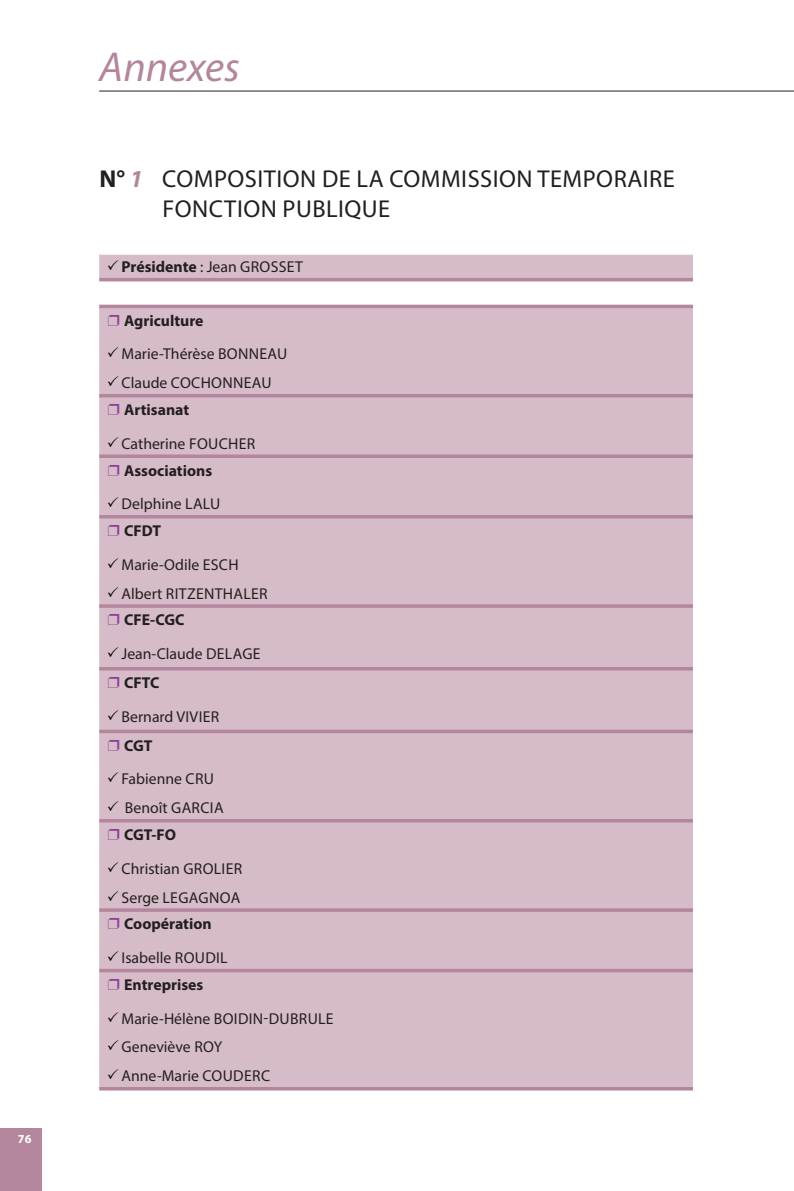
<style>
.page{position:relative;width:794px;height:1191px;background:#fff}
.page>*{position:absolute;margin:0;border:0;box-sizing:border-box;transform-origin:0 0}
.t1{font:italic 42px "Myriad Pro";color:#b3869d}
.Annexes_Sous-titre{font:24.5px/29.4px "Myriad Pro";letter-spacing:.02em;color:#231f20}
.t2{font:15.75px "Myriad Pro";letter-spacing:.005em;color:#231f20}
.t3{font:700 15.75px "Myriad Pro";color:#231f20}
.t4{font:700 12.25px "Myriad Pro";color:#fff}
.s1{font-weight:700}
.s2{font-weight:700;font-style:italic;color:#b3869d}
.s3{color:#000}
.s4{color:#8f4198}
</style>
<div class="page">
<div style="left:0;top:1129px;width:42px;height:62px;background:#b3869d"></div>
<hr style="left:99px;top:91px;width:695px;height:1px;background:#231f20">
<div style="left:99px;top:255px;width:594px;height:832px;background:#d5bcc8"></div>
<div style="left:99px;top:280px;width:594px;height:26px;background:#fff"></div>
<svg style="left:99px;top:253px;width:594px;height:2px"></svg>
<hr style="left:99px;top:278px;width:594px;height:3px;background:#b3869d">
<hr style="left:99px;top:305px;width:594px;height:3px;background:#b3869d">
<hr style="left:99px;top:394px;width:594px;height:3px;background:#b3869d">
<svg style="left:99px;top:454px;width:594px;height:4px;background:#b78ca2"></svg>
<hr style="left:99px;top:515px;width:594px;height:3px;background:#b3869d">
<hr style="left:99px;top:604px;width:594px;height:4px;background:#b88fa4">
<hr style="left:99px;top:667px;width:594px;height:3px;background:#b3869d">
<svg style="left:99px;top:729px;width:594px;height:4px;background:#b88fa4"></svg>
<hr style="left:99px;top:819px;width:594px;height:3px;background:#b3869d">
<hr style="left:99px;top:908px;width:594px;height:4px;background:#b78da3">
<svg style="left:99px;top:968px;width:594px;height:4px;background:#ba91a6"></svg>
<hr style="left:99px;top:1087px;width:594px;height:3px;background:#b3869d">
<p class="t4" style="left:18px;top:1131px;width:15px">76</p>
<h1 class="t1" style="left:99px;top:41px;width:142px">Annexes</h1>
<p class="Annexes_Sous-titre" style="left:162px;top:164px;width:514px;text-indent:-63px"><span class="s1">N°</span> <span class="s2">1</span> COMPOSITION DE LA COMMISSION TEMPORAIRE<br>FONCTION PUBLIQUE</p>
<p class="t2" style="left:107px;top:257px;width:198px"><span class="s3">✓</span> <span class="s1">Présidente</span> : Jean GROSSET</p>
<p class="t3" style="left:107px;top:310px;width:98px"><span class="s4">❐</span> Agriculture</p>
<p class="t2" style="left:107px;top:344px;width:182px"><span class="s3">✓</span> Marie-Thérèse BONNEAU</p>
<p class="t2" style="left:107px;top:373px;width:166px"><span class="s3">✓</span> Claude COCHONNEAU</p>
<p class="t3" style="left:107px;top:399px;width:84px"><span class="s4">❐</span> Artisanat</p>
<p class="t2" style="left:107px;top:434px;width:150px"><span class="s3">✓</span> Catherine FOUCHER</p>
<p class="t3" style="left:107px;top:460px;width:107px"><span class="s4">❐</span> Associations</p>
<p class="t2" style="left:107px;top:494px;width:115px"><span class="s3">✓</span> Delphine LALU</p>
<p class="t3" style="left:107px;top:520px;width:56px"><span class="s4">❐</span> CFDT</p>
<p class="t2" style="left:107px;top:555px;width:133px"><span class="s3">✓</span> Marie-Odile ESCH</p>
<p class="t2" style="left:107px;top:583px;width:163px"><span class="s3">✓</span> Albert RITZENTHALER</p>
<p class="t3" style="left:107px;top:610px;width:79px"><span class="s4">❐</span> CFE-CGC</p>
<p class="t2" style="left:107px;top:644px;width:155px"><span class="s3">✓</span> Jean-Claude DELAGE</p>
<p class="t3" style="left:107px;top:672px;width:54px"><span class="s4">❐</span> CFTC</p>
<p class="t2" style="left:107px;top:707px;width:114px"><span class="s3">✓</span> Bernard VIVIER</p>
<p class="t3" style="left:107px;top:735px;width:47px"><span class="s4">❐</span> CGT</p>
<p class="t2" style="left:107px;top:769px;width:109px"><span class="s3">✓</span> Fabienne CRU</p>
<p class="t2" style="left:107px;top:798px;width:118px"><span class="s3">✓</span> Benoît GARCIA</p>
<p class="t3" style="left:107px;top:824px;width:71px"><span class="s4">❐</span> CGT-FO</p>
<p class="t2" style="left:107px;top:859px;width:137px"><span class="s3">✓</span> Christian GROLIER</p>
<p class="t2" style="left:107px;top:887px;width:135px"><span class="s3">✓</span> Serge LEGAGNOA</p>
<p class="t3" style="left:107px;top:913px;width:106px"><span class="s4">❐</span> Coopération</p>
<p class="t2" style="left:107px;top:948px;width:122px"><span class="s3">✓</span> Isabelle ROUDIL</p>
<p class="t3" style="left:107px;top:974px;width:98px"><span class="s4">❐</span> Entreprises</p>
<p class="t2" style="left:107px;top:1008px;width:228px"><span class="s3">✓</span> Marie-Hélène BOIDIN-DUBRULE</p>
<p class="t2" style="left:107px;top:1037px;width:117px"><span class="s3">✓</span> Geneviève ROY</p>
<p class="t2" style="left:107px;top:1066px;width:165px"><span class="s3">✓</span> Anne-Marie COUDERC</p>
</div>
